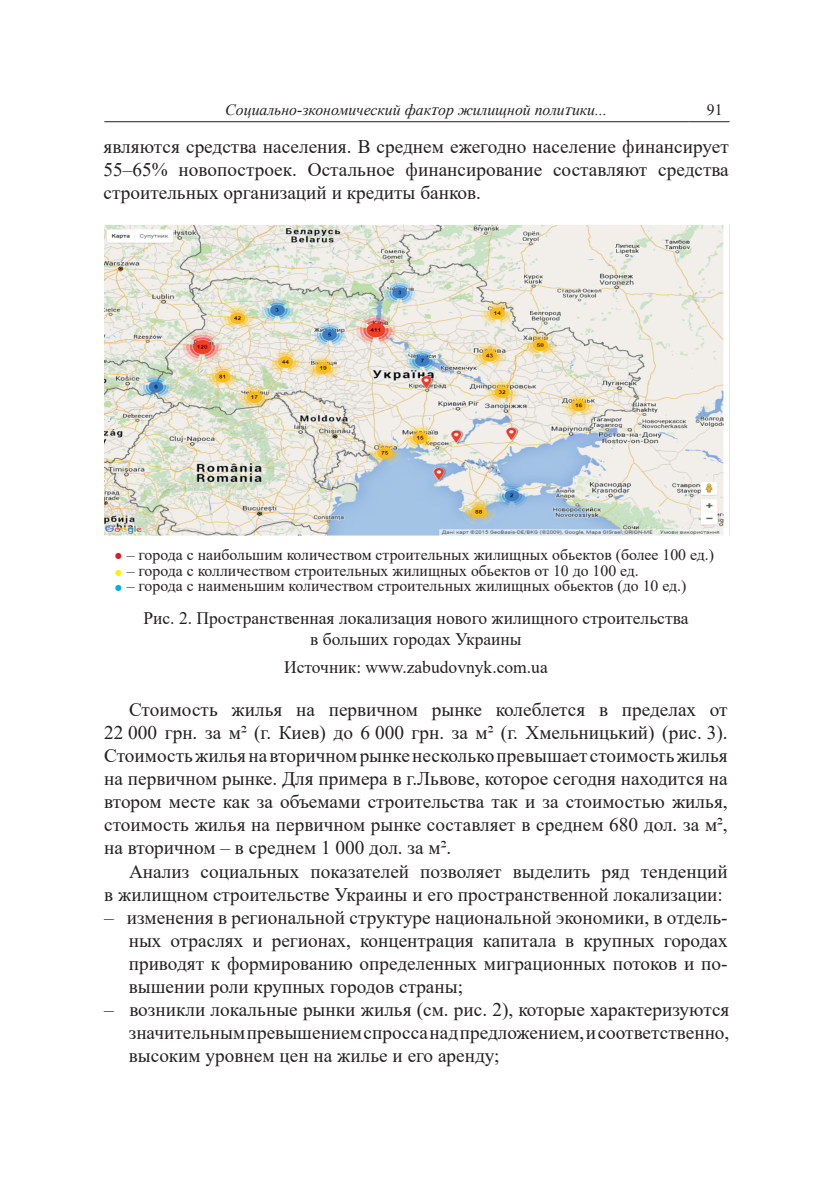
<style>
.page{position:relative;width:834px;height:1191px;background:#fff}
.page>*{position:absolute;margin:0;border:0;box-sizing:border-box;transform-origin:0 0}
.t1{font:19.25px/23.1px "Times New Roman";color:#231f20;text-align:justify}
.t2{font:17.5px/21px "Times New Roman";color:#231f20;text-align:center}
.t3{font:15.75px "Times New Roman";color:#231f20}
.t4{font:italic 15.75px "Times New Roman";color:#231f20}
.s1{font-size:24.5px;color:#d1232a}
.s2{font-size:24.5px;color:#fff101}
.s3{font-size:24.5px;color:#00aeef}
</style>
<div class="page">
<hr style="left:104px;top:121px;width:584px;height:1px;background:#231f20">
<hr style="left:688px;top:121px;width:41px;height:1px;background:#231f20">
<img style="left:104px;top:225px;width:620px;height:311px">
<p class="t4" style="left:225px;top:99px;width:383px">Социально-зкономический фактор жилищной политики...</p>
<p class="t3" style="left:706px;top:98px;width:17px">91</p>
<p class="t1" style="left:104px;top:134px;width:626px">являются средства населения. В среднем ежегодно население финансирует 55–65% новопостроек. Остальное финансирование составляют средства строительных организаций и кредиты банков.</p>
<p class="t3" style="left:114px;top:544px;width:601px"><span class="s1">•</span> – города с наибольшим количеством строительных жилищных обьектов (более 100 ед.)</p>
<p class="t3" style="left:114px;top:559px;width:526px"><span class="s2">•</span> – города с колличеством строительных жилищных обьектов от 10 до 100 ед.</p>
<p class="t3" style="left:114px;top:575px;width:573px"><span class="s3">•</span> – города с наименьшим количеством строительных жилищных обьектов (до 10 ед.)</p>
<p class="t2" style="left:143px;top:607px;width:546px">Рис. 2. Пространственная локализация нового жилищного строительства в больших городах Украины</p>
<p class="t2" style="left:284px;top:656px;width:265px">Источник: www.zabudovnyk.com.ua</p>
<p class="t1" style="left:104px;top:697px;width:625px;text-indent:25px">Стоимость жилья на первичном рынке колеблется в пределах от 22 000 грн. за м2 (г. Киев) до 6 000 грн. за м2 (г. Хмельницький) (рис. 3).<br>Стоимость жилья на вторичном рынке несколько превышает стоимость жилья на первичном рынке. Для примера в г.Львове, которое сегодня находится на втором месте как за объемами строительства так и за стоимостью жилья, стоимость жилья на первичном рынке составляет в среднем 680 дол. за м2, на вторичном – в среднем 1 000 дол. за м2.</p>
<p class="t1" style="left:104px;top:859px;width:625px;text-align:right">Анализ социальных показателей позволяет выделить ряд тенденций<br>в жилищном строительстве Украины и его пространственной локализации:</p>
<p class="t1" style="left:129px;top:905px;width:600px;text-indent:-25px">– изменения в региональной структуре национальной экономики, в отдель&shy;ных отраслях и регионах, концентрация капитала в крупных городах приводят к формированию определенных миграционных потоков и по&shy;вышении роли крупных городов страны;</p>
<p class="t1" style="left:129px;top:997px;width:602px;text-indent:-25px">– возникли локальные рынки жилья (см. рис. 2), которые характеризуются значительным превышением спросса над предложением, и соответственно, высоким уровнем цен на жилье и его аренду;</p>
</div>
